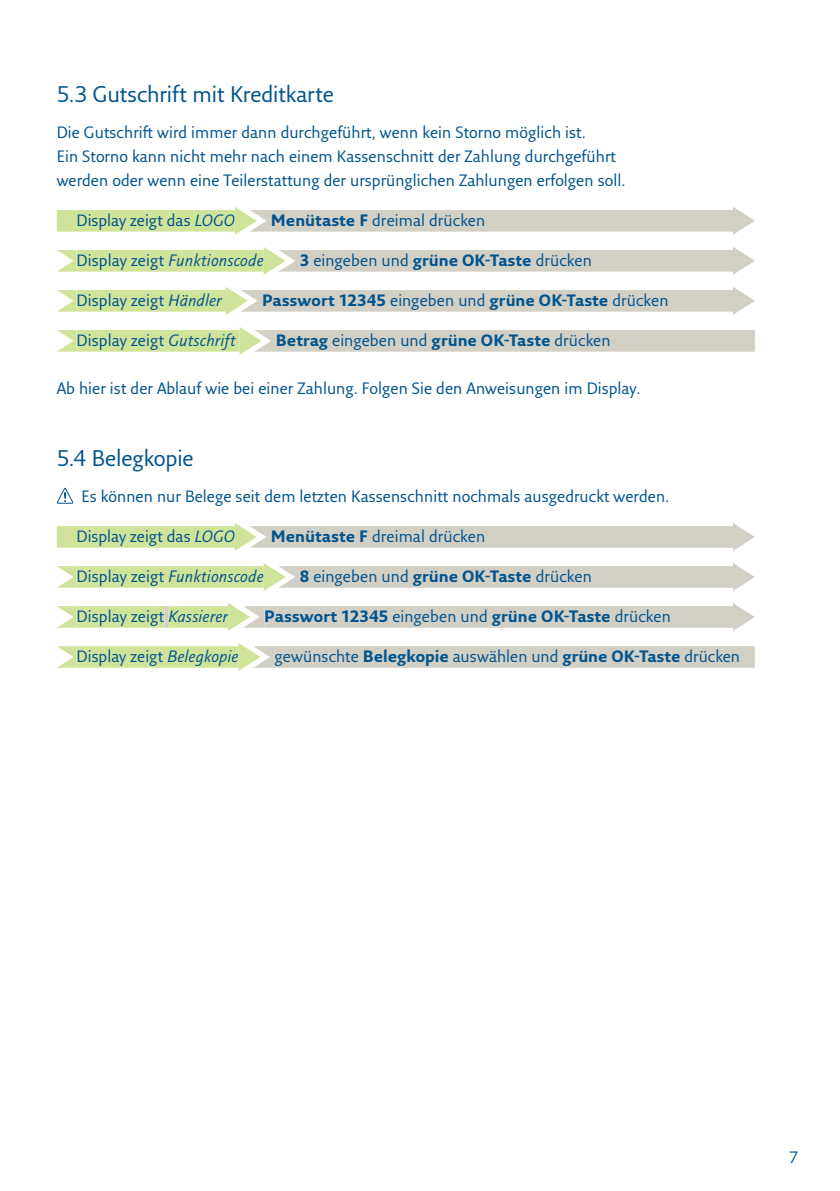
<style>
.page{position:relative;width:840px;height:1191px;background:#fff}
.page>*{position:absolute;margin:0;border:0;box-sizing:border-box;transform-origin:0 0}
.t1{font:22px "Fresco Sans Plus Pro";letter-spacing:-.005em;color:#00548e}
.t2{font:16px/24px "Fresco Sans Plus Pro";color:#00548e}
.t3{font:700 16px "Fresco Sans Plus Pro";letter-spacing:.01em;color:#00548e}
.t4{font:italic 16px "Fresco Sans Plus Pro";letter-spacing:.005em;color:#00548e}
.s1{font-style:italic}
.s2{font-weight:700}
.s3{font-style:normal}
.s4{font-weight:400}
</style>
<div class="page">
<div style="left:57px;top:210px;width:178px;height:22px;background:#d0e39a"></div>
<div style="left:271px;top:210px;width:461px;height:22px;background:#d2cfc4"></div>
<div style="left:77px;top:250px;width:186px;height:22px;background:#d0e39a"></div>
<div style="left:300px;top:250px;width:432px;height:22px;background:#d2cfc4"></div>
<div style="left:77px;top:290px;width:149px;height:22px;background:#d0e39a"></div>
<div style="left:262px;top:290px;width:470px;height:22px;background:#d2cfc4"></div>
<div style="left:77px;top:330px;width:162px;height:22px;background:#d0e39a"></div>
<div style="left:275px;top:330px;width:479px;height:22px;background:#d2cfc4"></div>
<div style="left:57px;top:526px;width:178px;height:22px;background:#d0e39a"></div>
<div style="left:271px;top:526px;width:461px;height:22px;background:#d2cfc4"></div>
<div style="left:77px;top:566px;width:186px;height:22px;background:#d0e39a"></div>
<div style="left:300px;top:566px;width:432px;height:22px;background:#d2cfc4"></div>
<div style="left:77px;top:606px;width:87px;height:22px;background:#d0e39a"></div>
<svg style="left:164px;top:606px;width:4px;height:22px"></svg>
<div style="left:168px;top:606px;width:60px;height:22px;background:#d0e39a"></div>
<div style="left:264px;top:606px;width:468px;height:22px;background:#d2cfc4"></div>
<div style="left:77px;top:646px;width:161px;height:22px;background:#d0e39a"></div>
<div style="left:274px;top:646px;width:480px;height:22px;background:#d2cfc4"></div>
<svg style="left:235px;top:207px;width:36px;height:28px"></svg>
<svg style="left:732px;top:207px;width:22px;height:28px"></svg>
<svg style="left:57px;top:250px;width:20px;height:22px"></svg>
<svg style="left:263px;top:247px;width:36px;height:28px"></svg>
<svg style="left:732px;top:247px;width:22px;height:28px"></svg>
<svg style="left:57px;top:290px;width:20px;height:22px"></svg>
<svg style="left:226px;top:287px;width:36px;height:28px"></svg>
<svg style="left:732px;top:287px;width:22px;height:28px"></svg>
<svg style="left:57px;top:330px;width:20px;height:22px"></svg>
<svg style="left:239px;top:327px;width:36px;height:28px"></svg>
<svg style="left:56px;top:487px;width:18px;height:17px"></svg>
<svg style="left:235px;top:523px;width:36px;height:28px"></svg>
<svg style="left:732px;top:523px;width:22px;height:28px"></svg>
<svg style="left:57px;top:566px;width:20px;height:22px"></svg>
<svg style="left:263px;top:563px;width:36px;height:28px"></svg>
<svg style="left:732px;top:563px;width:22px;height:28px"></svg>
<svg style="left:57px;top:606px;width:20px;height:22px"></svg>
<svg style="left:228px;top:603px;width:36px;height:28px"></svg>
<svg style="left:732px;top:603px;width:22px;height:28px"></svg>
<svg style="left:57px;top:646px;width:20px;height:22px"></svg>
<svg style="left:238px;top:643px;width:36px;height:28px"></svg>
<h1 class="t1" style="left:57px;top:80px;width:278px">5.3 Gutschrift mit Kreditkarte</h1>
<p class="t2" style="left:57px;top:120px;width:570px">Die Gutschrift wird immer dann durchgeführt, wenn kein Storno möglich ist.<br>Ein Storno kann nicht mehr nach einem Kassenschnitt der Zahlung durchgeführt werden oder wenn eine Teilerstattung der ursprünglichen Zahlungen erfolgen soll.</p>
<p class="t2" style="left:77px;top:208px;width:160px">Display zeigt das <span class="s1">LOGO</span></p>
<p class="t2" style="left:271px;top:208px;width:216px"><span class="s2">Menütaste F</span> dreimal drücken</p>
<p class="t4" style="left:77px;top:250px;width:188px"><span class="s3">Display zeigt</span> Funktionscode</p>
<p class="t2" style="left:300px;top:248px;width:293px"><span class="s2">3</span> eingeben und <span class="s2">grüne OK-Taste</span> drücken</p>
<p class="t2" style="left:77px;top:288px;width:147px">Display zeigt <span class="s1">Händler</span></p>
<p class="t3" style="left:262px;top:290px;width:408px">Passwort 12345 <span class="s4">eingeben und</span> grüne OK-Taste <span class="s4">drücken</span></p>
<p class="t2" style="left:77px;top:328px;width:160px">Display zeigt <span class="s1">Gutschrift</span></p>
<p class="t3" style="left:275px;top:330px;width:336px">Betrag <span class="s4">eingeben und</span> grüne OK-Taste <span class="s4">drücken</span></p>
<p class="t2" style="left:57px;top:376px;width:585px">Ab hier ist der Ablauf wie bei einer Zahlung. Folgen Sie den Anweisungen im Display.</p>
<h1 class="t1" style="left:57px;top:444px;width:138px">5.4 Belegkopie</h1>
<p class="t2" style="left:81px;top:484px;width:589px">Es können nur Belege seit dem letzten Kassenschnitt nochmals ausgedruckt werden.</p>
<p class="t2" style="left:77px;top:524px;width:160px">Display zeigt das <span class="s1">LOGO</span></p>
<p class="t2" style="left:271px;top:524px;width:216px"><span class="s2">Menütaste F</span> dreimal drücken</p>
<p class="t4" style="left:77px;top:566px;width:188px"><span class="s3">Display zeigt</span> Funktionscode</p>
<p class="t2" style="left:300px;top:564px;width:293px"><span class="s2">8</span> eingeben und <span class="s2">grüne OK-Taste</span> drücken</p>
<p class="t2" style="left:77px;top:604px;width:153px">Display zeigt <span class="s1">Kassierer</span></p>
<p class="t3" style="left:264px;top:606px;width:408px">Passwort 12345 <span class="s4">eingeben und</span> grüne OK-Taste <span class="s4">drücken</span></p>
<p class="t2" style="left:77px;top:644px;width:163px">Display zeigt <span class="s1">Belegkopie</span></p>
<p class="t2" style="left:274px;top:644px;width:467px">gewünschte <span class="s2">Belegkopie</span> auswählen und <span class="s2">grüne OK-Taste</span> drücken</p>
<p class="t2" style="left:788px;top:1144px;width:11px">7</p>
</div>
